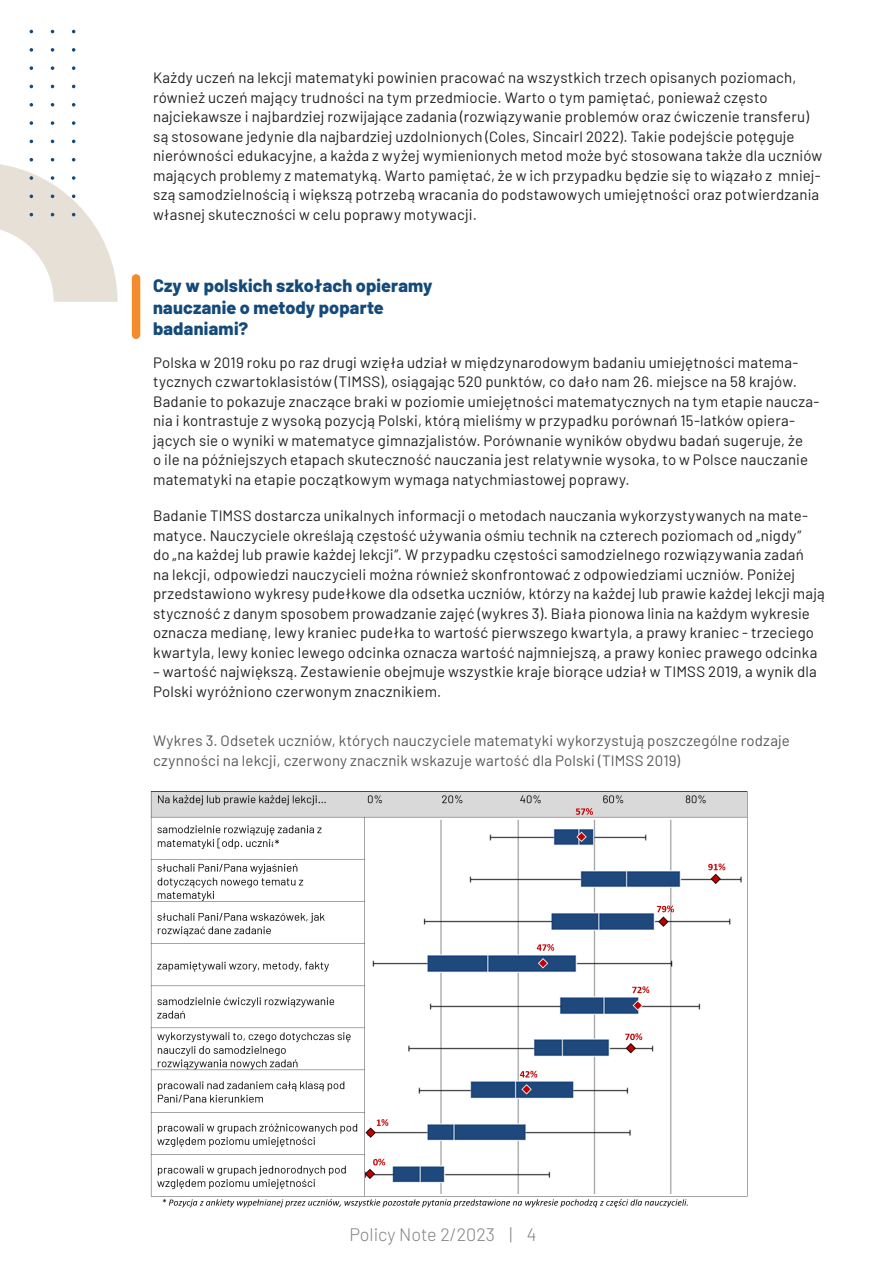
<style>
.page{position:relative;width:893px;height:1263px;background:#fff}
.page>*{position:absolute;margin:0;border:0;box-sizing:border-box;transform-origin:0 0}
.Śródtytuł{font:800 18px/21.6px "Barlow";letter-spacing:.01em;color:#144a7a}
.t1{font:300 18px "Barlow";color:#808285}
.Tekst_podstawowy{font:15px/19.5px "Barlow";letter-spacing:.01em;color:#231f20}
.Wykres{font:15px/19.5px "Barlow";letter-spacing:.015em;color:#57585a}
</style>
<div class="page">
<svg style="left:72px;top:121px;width:3px;height:4px"></svg>
<svg style="left:72px;top:103px;width:3px;height:4px"></svg>
<svg style="left:72px;top:66px;width:3px;height:4px"></svg>
<svg style="left:72px;top:48px;width:3px;height:4px"></svg>
<svg style="left:51px;top:121px;width:3px;height:4px"></svg>
<svg style="left:51px;top:103px;width:3px;height:4px"></svg>
<svg style="left:51px;top:66px;width:3px;height:4px"></svg>
<svg style="left:51px;top:48px;width:3px;height:4px"></svg>
<svg style="left:0;top:158px;width:118px;height:144px"></svg>
<svg style="left:30px;top:121px;width:3px;height:4px"></svg>
<svg style="left:30px;top:103px;width:3px;height:4px"></svg>
<svg style="left:30px;top:66px;width:3px;height:4px"></svg>
<svg style="left:30px;top:48px;width:3px;height:4px"></svg>
<div style="left:132px;top:274px;width:8px;height:65px;background:#f28c2e;border-radius:4px"></div>
<img style="left:150px;top:791px;width:598px;height:417px">
<p class="Tekst_podstawowy" style="left:153px;top:67px;width:671px">Każdy uczeń na lekcji matematyki powinien pracować na wszystkich trzech opisanych poziomach, również uczeń mający trudności na tym przedmiocie. Warto o tym pamiętać, ponieważ często najciekawsze i najbardziej rozwijające zadania (rozwiązywanie problemów oraz ćwiczenie transferu) są stosowane jedynie dla najbardziej uzdolnionych (Coles, Sincairl 2022). Takie podejście potęguje nierówności edukacyjne, a każda z wyżej wymienionych metod może być stosowana także dla uczniów mających problemy z matematyką. Warto pamiętać, że w ich przypadku będzie się to wiązało z mniej&shy;szą samodzielnością i większą potrzebą wracania do podstawowych umiejętności oraz potwierdzania własnej skuteczności w celu poprawy motywacji.</p>
<p class="Śródtytuł" style="left:153px;top:274px;width:281px">Czy w polskich szkołach opieramy nauczanie o metody poparte badaniami?</p>
<p class="Tekst_podstawowy" style="left:153px;top:351px;width:668px">Polska w 2019 roku po raz drugi wzięła udział w międzynarodowym badaniu umiejętności matema&shy;tycznych czwartoklasistów (TIMSS), osiągając 520 punktów, co dało nam 26. miejsce na 58 krajów.<br>Badanie to pokazuje znaczące braki w poziomie umiejętności matematycznych na tym etapie naucza&shy;nia i kontrastuje z wysoką pozycją Polski, którą mieliśmy w przypadku porównań 15-latków opiera&shy;jących sie o wyniki w matematyce gimnazjalistów. Porównanie wyników obydwu badań sugeruje, że<br>o ile na późniejszych etapach skuteczność nauczania jest relatywnie wysoka, to w Polsce nauczanie matematyki na etapie początkowym wymaga natychmiastowej poprawy.</p>
<p class="Tekst_podstawowy" style="left:153px;top:505px;width:673px">Badanie TIMSS dostarcza unikalnych informacji o metodach nauczania wykorzystywanych na mate&shy;matyce. Nauczyciele określają częstość używania ośmiu technik na czterech poziomach od „nigdy”<br>do „na każdej lub prawie każdej lekcji”. W przypadku częstości samodzielnego rozwiązywania zadań<br>na lekcji, odpowiedzi nauczycieli można również skonfrontować z odpowiedziami uczniów. Poniżej przedstawiono wykresy pudełkowe dla odsetka uczniów, którzy na każdej lub prawie każdej lekcji mają styczność z danym sposobem prowadzanie zajęć (wykres 3). Biała pionowa linia na każdym wykresie oznacza medianę, lewy kraniec pudełka to wartość pierwszego kwartyla, a prawy kraniec - trzeciego kwartyla, lewy koniec lewego odcinka oznacza wartość najmniejszą, a prawy koniec prawego odcinka</p>
<p class="Tekst_podstawowy" style="left:153px;top:661px;width:665px">– wartość największą. Zestawienie obejmuje wszystkie kraje biorące udział w TIMSS 2019, a wynik dla<br>Polski wyróżniono czerwonym znacznikiem.</p>
<p class="Wykres" style="left:153px;top:730px;width:638px">Wykres 3. Odsetek uczniów, których nauczyciele matematyki wykorzystują poszczególne rodzaje czynności na lekcji, czerwony znacznik wskazuje wartość dla Polski (TIMSS 2019)</p>
<p class="t1" style="left:350px;top:1221px;width:188px">Policy Note 2/2023 | 4</p>
</div>
